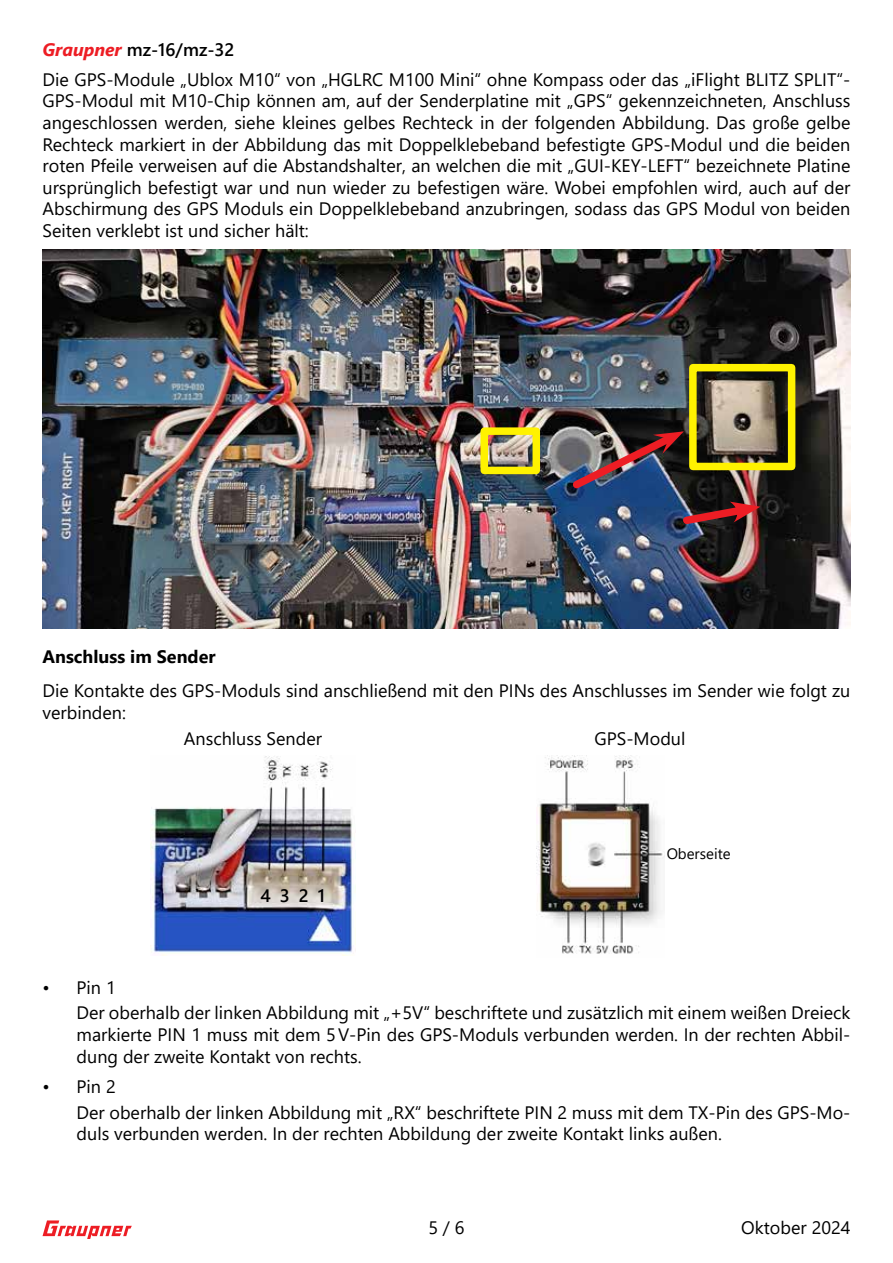
<style>
.page{position:relative;width:893px;height:1263px;background:#fff}
.page>*{position:absolute;margin:0;border:0;box-sizing:border-box;transform-origin:0 0}
.t1{font:18px/21.6px "Segoe UI";color:#000}
.t2{font:700 18px "Segoe UI";color:#000}
.t3{font:600 18px "Segoe UI";color:#000}
.t4{font:15px "Segoe UI";color:#000}
.s1{font-weight:700;font-style:italic;color:#ed1d24}
.s2{font-weight:600}
</style>
<div class="page">
<svg style="left:43px;top:1220px;width:89px;height:19px"></svg>
<img style="left:43px;top:249px;width:807px;height:380px">
<div style="left:480px;top:427px;width:60px;height:47px;border:8px solid #fff200"></div>
<img style="left:567px;top:429px;width:117px;height:66px">
<svg style="left:678px;top:501px;width:82px;height:28px;background:#68292f"></svg>
<div style="left:689px;top:364px;width:106px;height:106px;border:8px solid #fff200"></div>
<img style="left:151px;top:756px;width:202px;height:199px">
<img style="left:536px;top:755px;width:128px;height:199px">
<p class="t1" style="left:43px;top:33px;width:809px;line-height:30.2px"><span class="s1">Graupner</span> <span class="s2">mz-16/mz-32<br></span>Die GPS-Module „Ublox M10“ von „HGLRC M100 Mini“ ohne Kompass oder das „iFlight BLITZ SPLIT“-</p>
<p class="t1" style="left:43px;top:89px;width:809px;text-align:justify">GPS-Modul mit M10-Chip können am, auf der Senderplatine mit „GPS“ gekennzeichneten, Anschluss angeschlossen werden, siehe kleines gelbes Rechteck in der folgenden Abbildung. Das große gelbe Rechteck markiert in der Abbildung das mit Doppelklebeband befestigte GPS-Modul und die beiden roten Pfeile verweisen auf die Abstandshalter, an welchen die mit „GUI-KEY-LEFT“ bezeichnete Platine ursprünglich befestigt war und nun wieder zu befestigen wäre. Wobei empfohlen wird, auch auf der Abschirmung des GPS Moduls ein Doppelklebeband anzubringen, sodass das GPS Modul von beiden Seiten verklebt ist und sicher hält:</p>
<p class="t2" style="left:43px;top:640px;width:175px">Anschluss im Sender</p>
<p class="t1" style="left:43px;top:679px;width:809px">Die Kontakte des GPS-Moduls sind anschließend mit den PINs des Anschlusses im Sender wie folgt zu verbinden:</p>
<p class="t1" style="left:184px;top:726px;width:140px">Anschluss Sender</p>
<p class="t1" style="left:594px;top:726px;width:93px">GPS-Modul</p>
<p class="t3" style="left:261px;top:879px;width:66px">4 3 2 1</p>
<p class="t4" style="left:667px;top:839px;width:65px">Oberseite</p>
<p class="t1" style="left:77px;top:973px;width:775px;line-height:25.8px;text-indent:-34px">• Pin 1<br>Der oberhalb der linken Abbildung mit „+5V“ beschriftete und zusätzlich mit einem weißen Dreieck</p>
<p class="t1" style="left:77px;top:1022px;width:775px">markierte PIN 1 muss mit dem 5V-Pin des GPS-Moduls verbunden werden. In der rechten Abbil&shy;dung der zweite Kontakt von rechts.</p>
<p class="t1" style="left:77px;top:1072px;width:775px;line-height:25.8px;text-indent:-34px">• Pin 2<br>Der oberhalb der linken Abbildung mit „RX“ beschriftete PIN 2 muss mit dem TX-Pin des GPS-Mo-</p>
<p class="t1" style="left:77px;top:1121px;width:647px">duls verbunden werden. In der rechten Abbildung der zweite Kontakt links außen.</p>
<p class="t1" style="left:428px;top:1215px;width:38px">5 / 6</p>
<p class="t1" style="left:741px;top:1215px;width:111px">Oktober 2024</p>
</div>
